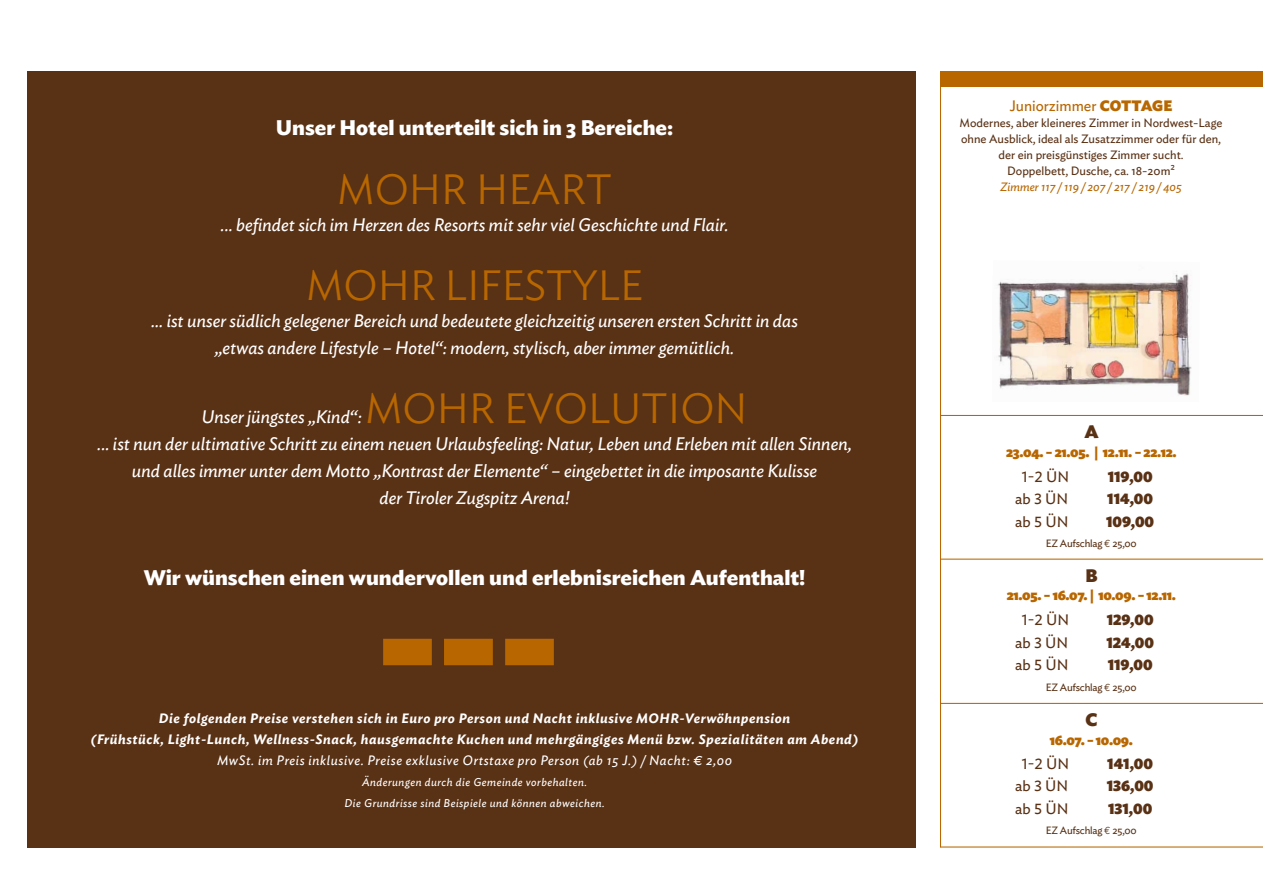
<style>
.page{position:relative;width:1263px;height:893px;background:#fff}
.page>*{position:absolute;margin:0;border:0;box-sizing:border-box;transform-origin:0 0}
.t1{font:300 42px "Ideal Sans";color:#b86700}
.t2{font:700 21px "Ideal Sans";color:#fff}
.t3{font:italic 18px/27px "Ideal Sans";color:#fff;text-align:center}
.t4{font:900 18px "Ideal Sans";color:#593115}
.t5{font:900 15px/22.5px "Ideal Sans";color:#593115;text-align:justify}
.t6{font:15px/22.5px "Ideal Sans";color:#593115;text-align:center}
.t7{font:15px "Ideal Sans";color:#b86700}
.t8{font:900 14.25px "Ideal Sans";color:#b86700}
.t9{font:italic 600 13.5px/21px "Ideal Sans";letter-spacing:.045em;color:#fff;text-align:center}
.t10{font:italic 13.5px "Ideal Sans";letter-spacing:.045em;color:#fff}
.t11{font:12px/15.9px "Ideal Sans";color:#593115;text-align:center}
.t12{font:italic 12px "Ideal Sans";color:#b86700}
.t13{font:italic 11.25px/21px "Ideal Sans";letter-spacing:.045em;color:#fff;text-align:center}
.t14{font:10.5px "Ideal Sans";letter-spacing:-.02em;color:#593115}
.s1{font-weight:900}
.s2{font-family:"Euro Mono"}
</style>
<div class="page">
<img style="left:997px;top:273px;width:195px;height:123px">
<hr style="left:940px;top:79px;width:1px;height:768px;background:#b86700">
<div style="left:940px;top:71px;width:323px;height:16px;background:#b86700"></div>
<hr style="left:940px;top:703px;width:323px;height:1px;background:#b86700">
<hr style="left:940px;top:559px;width:323px;height:1px;background:#b86700">
<hr style="left:940px;top:415px;width:323px;height:1px;background:#b86700">
<hr style="left:940px;top:846px;width:323px;height:1px;background:#b86700">
<div style="left:28px;top:71px;width:888px;height:776px;background:#593115"></div>
<img style="left:383px;top:638px;width:171px;height:28px">
<p class="t2" style="left:276px;top:111px;width:399px">Unser Hotel unterteilt sich in 3 Bereiche:</p>
<h1 class="t1" style="left:337px;top:157px;width:197px">MOHR HEART</h1>
<p class="t3" style="left:221px;top:210px;width:509px">... befindet sich im Herzen des Resorts mit sehr viel Geschichte und Flair.</p>
<h1 class="t1" style="left:306px;top:253px;width:313px">MOHR LIFESTYLE</h1>
<p class="t3" style="left:151px;top:306px;width:648px">... ist unser südlich gelegener Bereich und bedeutete gleichzeitig unseren ersten Schritt in das „etwas andere Lifestyle – Hotel“: modern, stylisch, aber immer gemütlich.</p>
<h1 class="t1" style="left:365px;top:376px;width:384px">MOHR EVOLUTIO N</h1>
<p class="t3" style="left:97px;top:429px;width:756px">... ist nun der ultimative Schritt zu einem neuen Urlaubsfeeling: Natur, Leben und Erleben mit allen Sinnen, und alles immer unter dem Motto „Kontrast der Elemente“ – eingebettet in die imposante Kulisse<br>der Tiroler Zugspitz Arena!</p>
<p class="t3" style="left:201px;top:402px;width:162px">Unser jüngstes „Kind“:</p>
<p class="t2" style="left:144px;top:561px;width:663px">Wir wünschen einen wundervollen und erlebnisreichen Aufenthalt!</p>
<p class="t9" style="left:91px;top:707px;width:769px">Die folgenden Preise verstehen sich in Euro pro Person und Nacht inklusive MOHR-Verwöhnpension<br>(Frühstück, Light-Lunch, Wellness-Snack, hausgemachte Kuchen und mehrgängiges Menü bzw. Spezialitäten am Abend)</p>
<p class="t10" style="left:217px;top:750px;width:517px">MwSt. im Preis inklusive. Preise exklusive Ortstaxe pro Person (ab 15 J.) / Nacht: € 2,00</p>
<p class="t13" style="left:344px;top:771px;width:262px">Änderungen durch die Gemeinde vorbehalten.<br>Die Grundrisse sind Beispiele und können abweichen.</p>
<p class="t7" style="left:1010px;top:95px;width:164px">Juniorzimmer <span class="s1">COTTAGE</span></p>
<p class="t11" style="left:960px;top:114px;width:264px">Modernes, aber kleineres Zimmer in Nordwest-Lage ohne Ausblick, ideal als Zusatzzimmer oder für den, der ein preisgünstiges Zimmer sucht.<br>Doppelbett, Dusche, ca. 18-20m²</p>
<p class="t12" style="left:1000px;top:178px;width:183px">Zimmer 117 / 119 / 207 / 217 / 219 / 405</p>
<p class="t4" style="left:1084px;top:417px;width:16px">A</p>
<p class="t8" style="left:1006px;top:440px;width:172px">23.04. – 21.05. | 12.11. – 22.12.</p>
<p class="t6" style="left:1015px;top:464px;width:56px">1-2 ÜN ab 3 ÜN ab 5 ÜN</p>
<p class="t5" style="left:1106px;top:464px;width:50px">119,00<br>114,00<br>109,00</p>
<p class="t14" style="left:1046px;top:535px;width:92px">EZ Aufschlag <span class="s2">E</span> 25,00</p>
<p class="t4" style="left:1085px;top:561px;width:14px">B</p>
<p class="t8" style="left:1007px;top:584px;width:171px">21.05. – 16.07. | 10.09. – 12.11.</p>
<p class="t6" style="left:1015px;top:608px;width:56px">1-2 ÜN ab 3 ÜN ab 5 ÜN</p>
<p class="t5" style="left:1106px;top:607px;width:49px">129,00<br>124,00<br>119,00</p>
<p class="t14" style="left:1046px;top:679px;width:92px">EZ Aufschlag <span class="s2">E</span> 25,00</p>
<p class="t4" style="left:1085px;top:705px;width:14px">C</p>
<p class="t8" style="left:1050px;top:728px;width:84px">16.07. – 10.09.</p>
<p class="t6" style="left:1015px;top:751px;width:56px">1-2 ÜN ab 3 ÜN ab 5 ÜN</p>
<p class="t5" style="left:1107px;top:751px;width:48px">141,00<br>136,00<br>131,00</p>
<p class="t14" style="left:1046px;top:823px;width:92px">EZ Aufschlag <span class="s2">E</span> 25,00</p>
</div>
